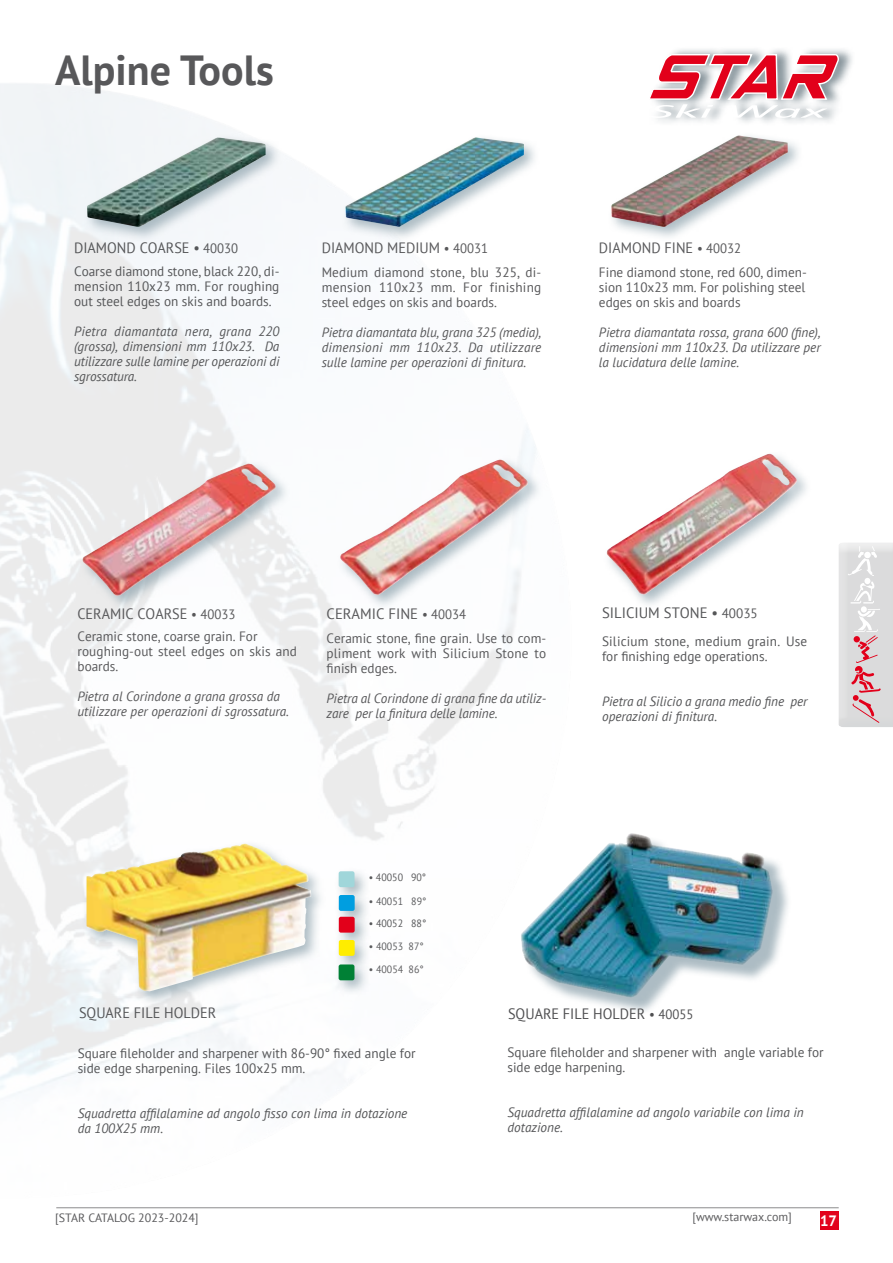
<style>
.page{position:relative;width:893px;height:1263px;background:#fff}
.page>*{position:absolute;margin:0;border:0;box-sizing:border-box;transform-origin:0 0}
.t1{font:700 42px "PT Sans";color:#58585a}
.t2{font:15px "PT Sans";color:#58585a;scale:.95 1}
.t3{font:15px "PT Sans";color:#555658;scale:.95 1}
.t4{font:15px "PT Sans";color:#4e4e50;scale:.95 1}
.t5{font:15px "PT Sans";color:#555658}
.t6{font:15px "PT Sans";color:#58585a}
.t7{font:700 15px "PT Sans";color:#fff}
.t8{font:italic 13.5px/15px "PT Sans";color:#58585a;text-align:justify}
.t9{font:13.5px/15px "PT Sans";color:#58585a;text-align:justify}
.t10{font:13.5px/15px "PT Sans";color:#555658}
.t11{font:italic 13.5px/15px "PT Sans";color:#555658}
.t12{font:12px "PT Sans";color:#58585a}
.t13{font:10.5px "PT Sans";color:#5a5b5d;scale:.95 1}
.t14{font:10.5px "PT Sans";color:#58585a;scale:.95 1}
.t15{font:10.5px "PT Sans";color:#555658;scale:.95 1}
.t16{font:10.5px "PT Sans";color:#5d5d5f;scale:.95 1}
.s1{font-size:13.5px}
</style>
<div class="page">
<div style="left:820px;top:1211px;width:18px;height:18px;background:#e2001a"></div>
<div style="left:603px;top:450px;width:209px;height:160px;background:#92a6b0;opacity:.75"></div>
<img style="left:740px;top:454px;width:29px;height:12px">
<div style="left:83px;top:134px;width:199px;height:108px;background:#92a6b0;opacity:.74"></div>
<img style="left:87px;top:137px;width:179px;height:90px">
<div style="left:608px;top:132px;width:196px;height:111px;background:#92a6b0;opacity:.74"></div>
<img style="left:611px;top:136px;width:177px;height:91px">
<div style="left:342px;top:134px;width:198px;height:108px;background:#92a6b0;opacity:.74"></div>
<img style="left:345px;top:137px;width:179px;height:90px">
<div style="left:82px;top:840px;width:245px;height:167px;background:#92a6b0;opacity:.75"></div>
<img style="left:87px;top:843px;width:224px;height:148px">
<div style="left:335px;top:867px;width:36px;height:36px;background:#92a6b0;opacity:.77"></div>
<div style="left:339px;top:871px;width:15px;height:16px;background:#a0d6da;border-radius:2px"></div>
<div style="left:335px;top:891px;width:36px;height:36px;background:#92a6b0;opacity:.77"></div>
<div style="left:339px;top:895px;width:16px;height:16px;background:#009ee0;border-radius:2px"></div>
<div style="left:335px;top:913px;width:36px;height:36px;background:#92a6b0;opacity:.77"></div>
<div style="left:339px;top:917px;width:16px;height:15px;background:#e2001a;border-radius:2px"></div>
<div style="left:335px;top:936px;width:36px;height:36px;background:#92a6b0;opacity:.77"></div>
<div style="left:339px;top:940px;width:16px;height:16px;background:#ffed00;border-radius:2px"></div>
<div style="left:334px;top:960px;width:37px;height:36px;background:#92a6b0;opacity:.77"></div>
<div style="left:339px;top:964px;width:15px;height:16px;background:#008035;border-radius:2px"></div>
<div style="left:523px;top:835px;width:269px;height:181px;background:#92a6b0;opacity:.75"></div>
<img style="left:543px;top:834px;width:86px;height:76px">
<div style="left:336px;top:456px;width:207px;height:155px;background:#92a6b0;opacity:.75"></div>
<img style="left:469px;top:460px;width:31px;height:12px">
<div style="left:79px;top:460px;width:212px;height:151px;background:#92a6b0;opacity:.75"></div>
<img style="left:217px;top:464px;width:31px;height:11px">
<div style="left:837px;top:543px;width:56px;height:186px;background:#f6f6f6"></div>
<svg style="left:839px;top:543px;width:54px;height:184px;background:#ded3d5"></svg>
<div style="left:861px;top:606px;width:6px;height:7px;background:#fff;border-radius:50%"></div>
<div style="left:61px;top:1210px;width:795px;height:16px;background:#fff"></div>
<hr style="left:56px;top:1207px;width:783px;height:1px;background:#58585a">
<svg style="left:653px;top:48px;width:199px;height:77px"></svg>
<svg style="left:650px;top:54px;width:189px;height:64px"></svg>
<h1 class="t1" style="left:55px;top:42px;width:220px">Alpine Tools</h1>
<p class="t3" style="left:74px;top:238px;width:174px">DIAMOND COARSE • <span class="s1">40030</span></p>
<p class="t10" style="left:74px;top:263px;width:207px;text-align:justify">Coarse diamond stone, black 220, di&shy;mension 110x23 mm. For roughing out steel edges on skis and boards.</p>
<p class="t11" style="left:74px;top:323px;width:207px;text-align:justify">Pietra diamantata nera, grana 220 (grossa), dimensioni mm 110x23. Da utilizzare sulle lamine per operazioni di sgrossatura.</p>
<p class="t2" style="left:322px;top:238px;width:177px">DIAMOND MEDIUM <span class="s1">• 40031</span></p>
<p class="t9" style="left:322px;top:264px;width:221px">Medium diamond stone, blu 325, di&shy;mension 110x23 mm. For finishing steel edges on skis and boards.</p>
<p class="t8" style="left:322px;top:324px;width:221px">Pietra diamantata blu, grana 325 (media), dimensioni mm 110x23. Da utilizzare sulle lamine per operazioni di finitura.</p>
<p class="t2" style="left:599px;top:238px;width:151px">DIAMOND FINE <span class="s1">• 40032</span></p>
<p class="t9" style="left:599px;top:264px;width:209px">Fine diamond stone, red 600, dimen&shy;sion 110x23 mm. For polishing steel edges on skis and boards</p>
<p class="t8" style="left:599px;top:324px;width:223px">Pietra diamantata rossa, grana 600 (fine), dimensioni mm 110x23. Da utilizzare per la lucidatura delle lamine.</p>
<p class="t2" style="left:78px;top:604px;width:168px">CERAMIC COARSE <span class="s1">• 40033</span></p>
<p class="t9" style="left:78px;top:628px;width:221px;text-align:left">Ceramic stone, coarse grain. For roughing-out steel edges on skis and boards.</p>
<p class="t8" style="left:78px;top:688px;width:213px">Pietra al Corindone a grana grossa da utilizzare per operazioni di sgrossatura.</p>
<p class="t6" style="left:327px;top:604px;width:141px">CERAMIC FINE <span class="s1">• 40034</span></p>
<p class="t9" style="left:327px;top:630px;width:221px">Ceramic stone, fine grain. Use to com&shy;pliment work with Silicium Stone to finish edges.</p>
<p class="t8" style="left:327px;top:690px;width:221px">Pietra al Corindone di grana fine da utiliz&shy;zare per la finitura delle lamine.</p>
<p class="t5" style="left:602px;top:603px;width:157px">SILICIUM STONE • <span class="s1">40035</span></p>
<p class="t10" style="left:602px;top:634px;width:207px">Silicium stone, medium grain. Use for finishing edge operations.</p>
<p class="t11" style="left:602px;top:694px;width:207px">Pietra al Silicio a grana medio fine per operazioni di finitura.</p>
<p class="t3" style="left:79px;top:1003px;width:146px">SQUARE FILE HOLDER</p>
<p class="t14" style="left:369px;top:871px;width:62px">• 40050 90°</p>
<p class="t13" style="left:369px;top:894px;width:62px">• 40051 89°</p>
<p class="t15" style="left:369px;top:917px;width:62px">• 40052 88°</p>
<p class="t13" style="left:369px;top:940px;width:59px">• 40053 87°</p>
<p class="t16" style="left:369px;top:963px;width:59px">• 40054 86°</p>
<p class="t4" style="left:508px;top:1004px;width:197px">SQUARE FILE HOLDER <span class="s1">• 40055</span></p>
<p class="t10" style="left:78px;top:1045px;width:339px">Square fileholder and sharpener with 86-90° fixed angle for side edge sharpening. Files 100x25 mm.</p>
<p class="t11" style="left:78px;top:1105px;width:331px">Squadretta affilalamine ad angolo fisso con lima in dotazione da 100X25 mm.</p>
<p class="t12" style="left:55px;top:1210px;width:145px">[STAR CATALOG 2023-2024]</p>
<p class="t10" style="left:507px;top:1044px;width:318px">Square fileholder and sharpener with angle variable for side edge harpening.</p>
<p class="t11" style="left:507px;top:1104px;width:298px">Squadretta affilalamine ad angolo variabile con lima in dotazione.</p>
<p class="t12" style="left:692px;top:1209px;width:101px">[www.starwax.com]</p>
<p class="t7" style="left:820px;top:1210px;width:19px">17</p>
</div>
